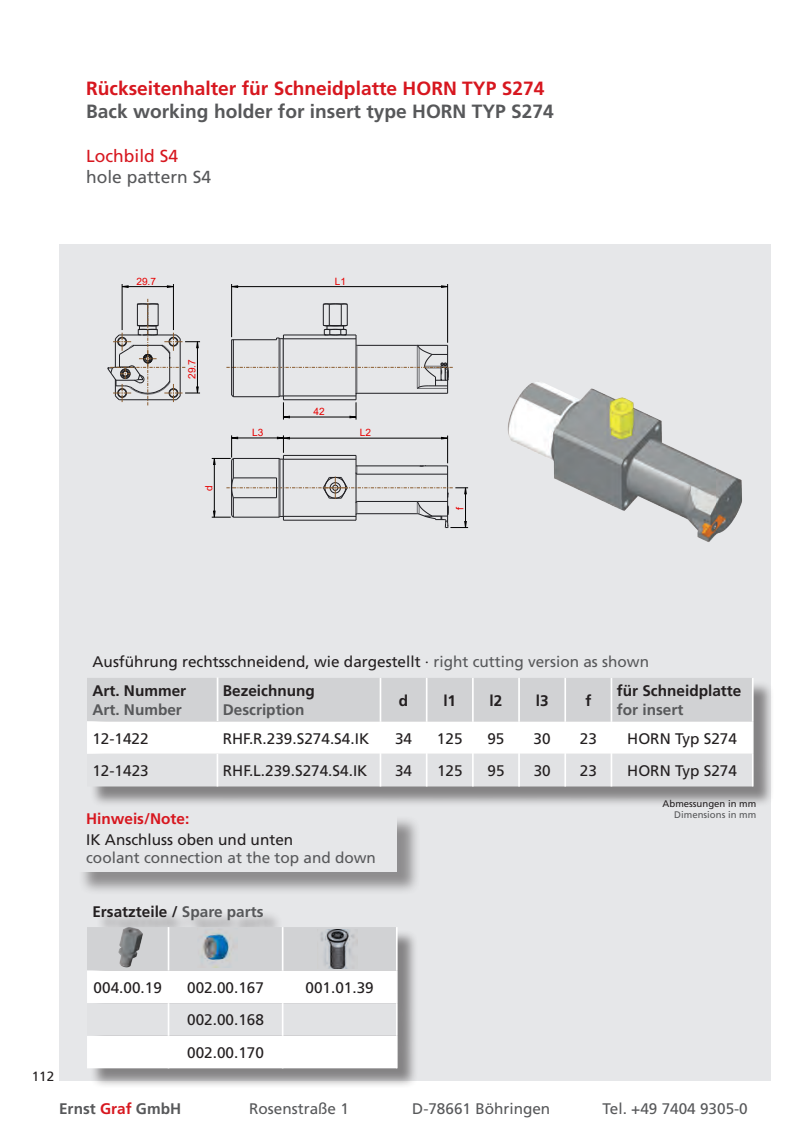
<style>
.page{position:relative;width:809px;height:1141px;background:#fff}
.page>*{position:absolute;margin:0;border:0;box-sizing:border-box;transform-origin:0 0}
.t1{font:700 19.07px/22.9px "Frutiger";color:#d7171f}
.t2{font:17.5px/20.8px "Frutiger";color:#57585a}
.t3{font:15.4px/32.6px "Frutiger";color:#231f20}
.t4{font:15.4px/18.4px "Frutiger";color:#57585a}
.t5{font:700 15.4px/18.4px "Frutiger";color:#231f20}
.t6{font:700 15.4px "Frutiger";color:#57585a}
.t7{font:700 15.4px "Frutiger";color:#d7171f}
.t8{font:13.47px "Frutiger";color:#231f20}
.t9{font:10.15px "Arial";color:#f00}
.t10{font:9.62px "Frutiger";color:#231f20}
.t11{font:9.62px "Frutiger";color:#57585a}
.s1{color:#57585a}
.s2{color:#d7171f}
.s3{color:#231f20}
</style>
<div class="page">
<div style="left:59px;top:244px;width:712px;height:837px;background:#e6e7e9"></div>
<svg style="left:232px;top:285px;width:6px;height:3px"></svg>
<svg style="left:440px;top:285px;width:7px;height:3px"></svg>
<svg style="left:121px;top:285px;width:8px;height:3px"></svg>
<svg style="left:166px;top:285px;width:7px;height:3px"></svg>
<hr style="left:231px;top:284px;width:1px;height:53px;background:#000">
<hr style="left:238px;top:286px;width:203px;height:1px;background:#000">
<hr style="left:447px;top:284px;width:1px;height:59px;background:#000">
<hr style="left:122px;top:284px;width:1px;height:46px;background:#000">
<hr style="left:173px;top:284px;width:1px;height:46px;background:#000">
<hr style="left:128px;top:286px;width:39px;height:1px;background:#000">
<svg style="left:107px;top:299px;width:93px;height:106px"></svg>
<div style="left:143px;top:354px;width:9px;height:9px;border:1px solid #222226;border-radius:50%"></div>
<svg style="left:226px;top:303px;width:227px;height:117px"></svg>
<svg style="left:212px;top:435px;width:256px;height:93px"></svg>
<img style="left:507px;top:382px;width:235px;height:160px">
<div style="left:89px;top:680px;width:685px;height:127px;background:#231f20;opacity:.5"></div>
<svg style="left:87px;top:678px;width:665px;height:108px"></svg>
<hr style="left:379px;top:678px;width:2px;height:43px;background:#fff">
<hr style="left:426px;top:678px;width:1px;height:43px;background:#fff">
<hr style="left:472px;top:678px;width:1px;height:43px;background:#fff">
<hr style="left:379px;top:721px;width:2px;height:33px;background:#fff">
<hr style="left:426px;top:721px;width:1px;height:33px;background:#fff">
<hr style="left:472px;top:721px;width:1px;height:33px;background:#fff">
<hr style="left:379px;top:754px;width:2px;height:32px;background:#fff">
<hr style="left:426px;top:754px;width:1px;height:32px;background:#fff">
<hr style="left:472px;top:754px;width:1px;height:32px;background:#fff">
<hr style="left:518px;top:678px;width:2px;height:43px;background:#fff">
<hr style="left:518px;top:721px;width:2px;height:33px;background:#fff">
<hr style="left:518px;top:754px;width:2px;height:32px;background:#fff">
<hr style="left:564px;top:678px;width:2px;height:43px;background:#fff">
<hr style="left:610px;top:678px;width:2px;height:43px;background:#fff">
<hr style="left:752px;top:678px;width:1px;height:43px;background:#fff">
<hr style="left:564px;top:721px;width:2px;height:33px;background:#fff">
<hr style="left:610px;top:721px;width:2px;height:33px;background:#fff">
<hr style="left:752px;top:721px;width:1px;height:33px;background:#fff">
<hr style="left:564px;top:754px;width:2px;height:32px;background:#fff">
<hr style="left:610px;top:754px;width:2px;height:32px;background:#fff">
<hr style="left:752px;top:754px;width:1px;height:32px;background:#fff">
<hr style="left:217px;top:754px;width:1px;height:32px;background:#fff">
<hr style="left:217px;top:677px;width:1px;height:44px;background:#fff">
<div style="left:78px;top:815px;width:343px;height:81px;background:#231f20;opacity:.45"></div>
<div style="left:75px;top:812px;width:322px;height:60px;background:#e6e7e9"></div>
<div style="left:89px;top:908px;width:329px;height:181px;background:#231f20;opacity:.5"></div>
<svg style="left:87px;top:927px;width:309px;height:141px"></svg>
<hr style="left:168px;top:927px;width:1px;height:44px;background:#fff">
<hr style="left:282px;top:927px;width:1px;height:44px;background:#fff">
<hr style="left:396px;top:927px;width:1px;height:44px;background:#fff">
<hr style="left:282px;top:971px;width:1px;height:32px;background:#fff">
<hr style="left:396px;top:971px;width:1px;height:32px;background:#fff">
<hr style="left:282px;top:1003px;width:1px;height:33px;background:#fff">
<hr style="left:396px;top:1003px;width:1px;height:33px;background:#fff">
<hr style="left:282px;top:1036px;width:1px;height:32px;background:#fff">
<hr style="left:396px;top:1036px;width:1px;height:32px;background:#fff">
<hr style="left:168px;top:1003px;width:1px;height:33px;background:#fff">
<hr style="left:168px;top:1036px;width:1px;height:32px;background:#fff">
<img style="left:109px;top:927px;width:37px;height:44px">
<img style="left:197px;top:928px;width:40px;height:39px">
<img style="left:318px;top:929px;width:40px;height:39px">
<p class="t1" style="left:86px;top:77px;width:469px">Rückseitenhalter für Schneidplatte HORN TYP S274<br><span class="s1">Back working holder for insert type HORN TYP S274</span></p>
<p class="t2" style="left:86px;top:145px;width:126px"><span class="s2">Lochbild S4 </span>hole pattern S4</p>
<p class="t9" style="left:136px;top:274px;width:21px">29.7</p>
<p class="t9" style="left:185px;top:379px;width:21px;rotate:-90deg">29.7</p>
<p class="t9" style="left:202px;top:491px;width:7px;rotate:-90deg">d</p>
<p class="t9" style="left:252px;top:425px;width:13px">L3</p>
<p class="t9" style="left:335px;top:274px;width:13px">L1</p>
<p class="t9" style="left:313px;top:405px;width:13px">42</p>
<p class="t9" style="left:360px;top:426px;width:13px">L2</p>
<p class="t9" style="left:453px;top:510px;width:5px;rotate:-90deg">f</p>
<p class="t3" style="left:93px;top:645px;width:558px">Ausführung rechtsschneidend, wie dargestellt · <span class="s1">right cutting version as shown</span></p>
<p class="t5" style="left:92px;top:682px;width:95px">Art. Nummer<br><span class="s1">Art. Number</span></p>
<p class="t5" style="left:223px;top:682px;width:93px">Bezeichnung<br><span class="s1">Description</span></p>
<p class="t5" style="left:399px;top:691px;width:11px">d</p>
<p class="t5" style="left:443px;top:691px;width:14px">l1</p>
<p class="t5" style="left:489px;top:691px;width:14px">l2</p>
<p class="t5" style="left:535px;top:691px;width:14px">l3</p>
<p class="t5" style="left:585px;top:691px;width:7px">f</p>
<p class="t5" style="left:617px;top:682px;width:126px">für Schneidplatte <span class="s1">for insert</span></p>
<p class="t3" style="left:92px;top:722px;width:58px">12-1422</p>
<p class="t3" style="left:223px;top:722px;width:148px">RHF.R.239.S274.S4.IK</p>
<p class="t3" style="left:395px;top:722px;width:19px">34</p>
<p class="t3" style="left:437px;top:722px;width:27px">125</p>
<p class="t3" style="left:487px;top:722px;width:19px">95</p>
<p class="t3" style="left:533px;top:722px;width:19px">30</p>
<p class="t3" style="left:580px;top:722px;width:19px">23</p>
<p class="t3" style="left:627px;top:722px;width:111px">HORN Typ S274</p>
<p class="t3" style="left:92px;top:754px;width:58px">12-1423</p>
<p class="t3" style="left:223px;top:754px;width:146px">RHF.L.239.S274.S4.IK</p>
<p class="t3" style="left:395px;top:754px;width:19px">34</p>
<p class="t3" style="left:437px;top:754px;width:27px">125</p>
<p class="t3" style="left:487px;top:754px;width:19px">95</p>
<p class="t3" style="left:533px;top:754px;width:19px">30</p>
<p class="t3" style="left:580px;top:754px;width:19px">23</p>
<p class="t3" style="left:627px;top:754px;width:111px">HORN Typ S274</p>
<p class="t10" style="left:662px;top:798px;width:95px">Abmessungen in mm</p>
<p class="t7" style="left:86px;top:809px;width:105px">Hinweis/Note:</p>
<p class="t11" style="left:674px;top:809px;width:83px">Dimensions in mm</p>
<p class="t4" style="left:86px;top:830px;width:291px"><span class="s3">IK Anschluss oben und unten<br></span>coolant connection at the top and down</p>
<p class="t5" style="left:92px;top:902px;width:172px">Ersatzteile / <span class="s1">Spare parts</span></p>
<p class="t8" style="left:32px;top:1068px;width:24px">112</p>
<p class="t3" style="left:94px;top:971px;width:70px">004.00.19</p>
<p class="t3" style="left:187px;top:971px;width:78px">002.00.167</p>
<p class="t3" style="left:305px;top:971px;width:70px">001.01.39</p>
<p class="t3" style="left:187px;top:1004px;width:78px">002.00.168<br>002.00.170</p>
<p class="t6" style="left:59px;top:1099px;width:124px">Ernst <span class="s2">Graf</span> GmbH</p>
<p class="t4" style="left:249px;top:1099px;width:101px">Rosenstraße 1</p>
<p class="t4" style="left:412px;top:1099px;width:140px">D-78661 Böhringen</p>
<p class="t4" style="left:602px;top:1099px;width:147px">Tel. +49 7404 9305-0</p>
</div>
